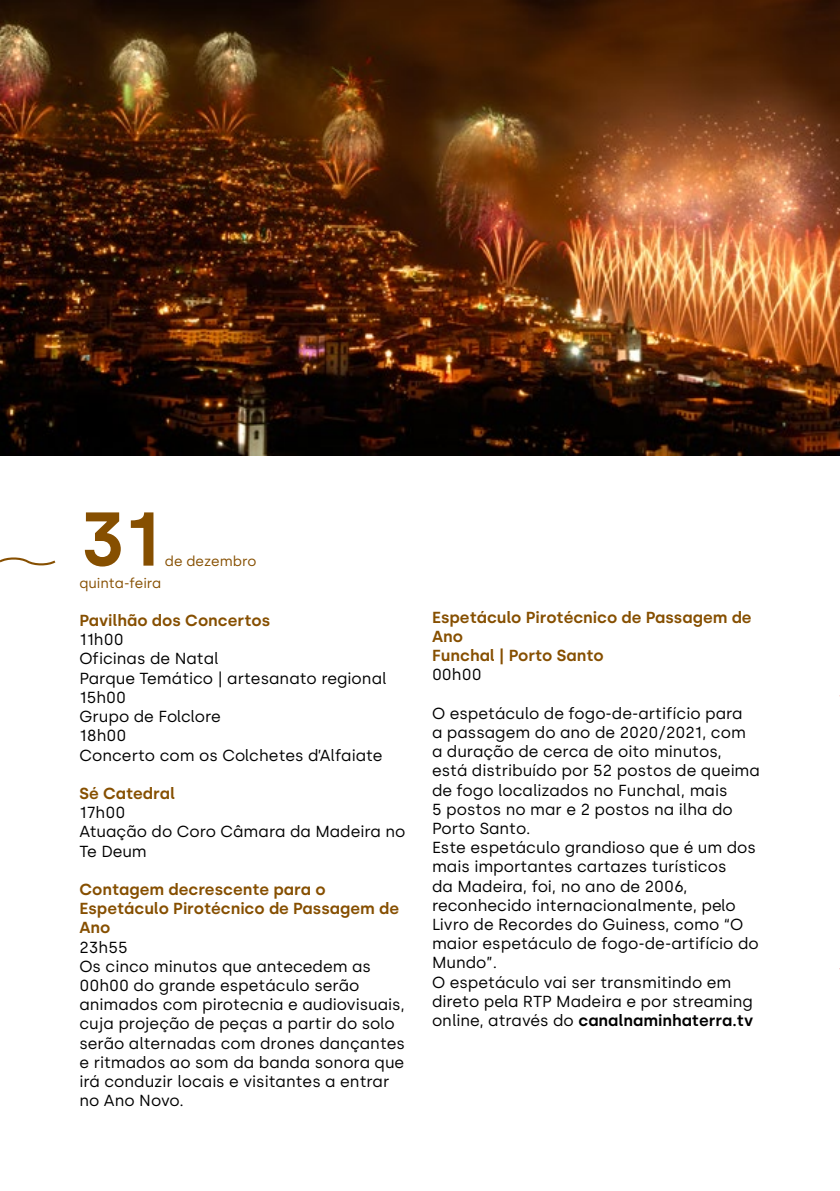
<style>
.page{position:relative;width:840px;height:1191px;background:#fff}
.page>*{position:absolute;margin:0;border:0;box-sizing:border-box;transform-origin:0 0}
.t1{font:600 76px "Silka";color:#864f00}
.t2{font:16px/19.2px "Silka";color:#000}
.t3{font:600 16px/19.2px "Silka";color:#864f00}
.t4{font:14px "Silka";color:#864f00}
.s1{font-weight:600}
</style>
<div class="page">
<img style="left:0;top:0;width:839px;height:455px">
<svg style="left:0;top:557px;width:56px;height:9px"></svg>
<h1 class="t1" style="left:79px;top:494px;width:82px">31</h1>
<p class="t4" style="left:165px;top:552px;width:93px">de dezembro</p>
<p class="t4" style="left:79px;top:574px;width:83px">quinta-feira</p>
<p class="t3" style="left:79px;top:611px;width:192px">Pavilhão dos Concertos</p>
<p class="t2" style="left:79px;top:630px;width:308px">11h00<br>Oficinas de Natal<br>Parque Temático | artesanato regional<br>15h00<br>Grupo de Folclore<br>18h00<br>Concerto com os Colchetes d’Alfaiate</p>
<p class="t3" style="left:79px;top:783px;width:97px">Sé Catedral</p>
<p class="t2" style="left:79px;top:803px;width:327px">17h00<br>Atuação do Coro Câmara da Madeira no<br>Te Deum</p>
<p class="t3" style="left:79px;top:879px;width:321px">Contagem decrescente para o<br>Espetáculo Pirotécnico de Passagem de<br>Ano</p>
<p class="t2" style="left:79px;top:937px;width:327px">23h55<br>Os cinco minutos que antecedem as<br>00h00 do grande espetáculo serão animados com pirotecnia e audiovisuais, cuja projeção de peças a partir do solo serão alternadas com drones dançantes e ritmados ao som da banda sonora que irá conduzir locais e visitantes a entrar no Ano Novo.</p>
<p class="t3" style="left:432px;top:607px;width:321px">Espetáculo Pirotécnico de Passagem de<br>Ano<br>Funchal | Porto Santo</p>
<p class="t2" style="left:432px;top:665px;width:51px">00h00</p>
<p class="t2" style="left:432px;top:703px;width:329px">O espetáculo de fogo-de-artifício para<br>a passagem do ano de 2020/2021, com a duração de cerca de oito minutos, está distribuído por 52 postos de queima de fogo localizados no Funchal, mais<br>5 postos no mar e 2 postos na ilha do Porto Santo.<br>Este espetáculo grandioso que é um dos mais importantes cartazes turísticos<br>da Madeira, foi, no ano de 2006, reconhecido internacionalmente, pelo Livro de Recordes do Guiness, como “O maior espetáculo de fogo-de-artifício do Mundo”.<br>O espetáculo vai ser transmitindo em direto pela RTP Madeira e por streaming online, através do <span class="s1">canalnaminhaterra.tv</span></p>
</div>
